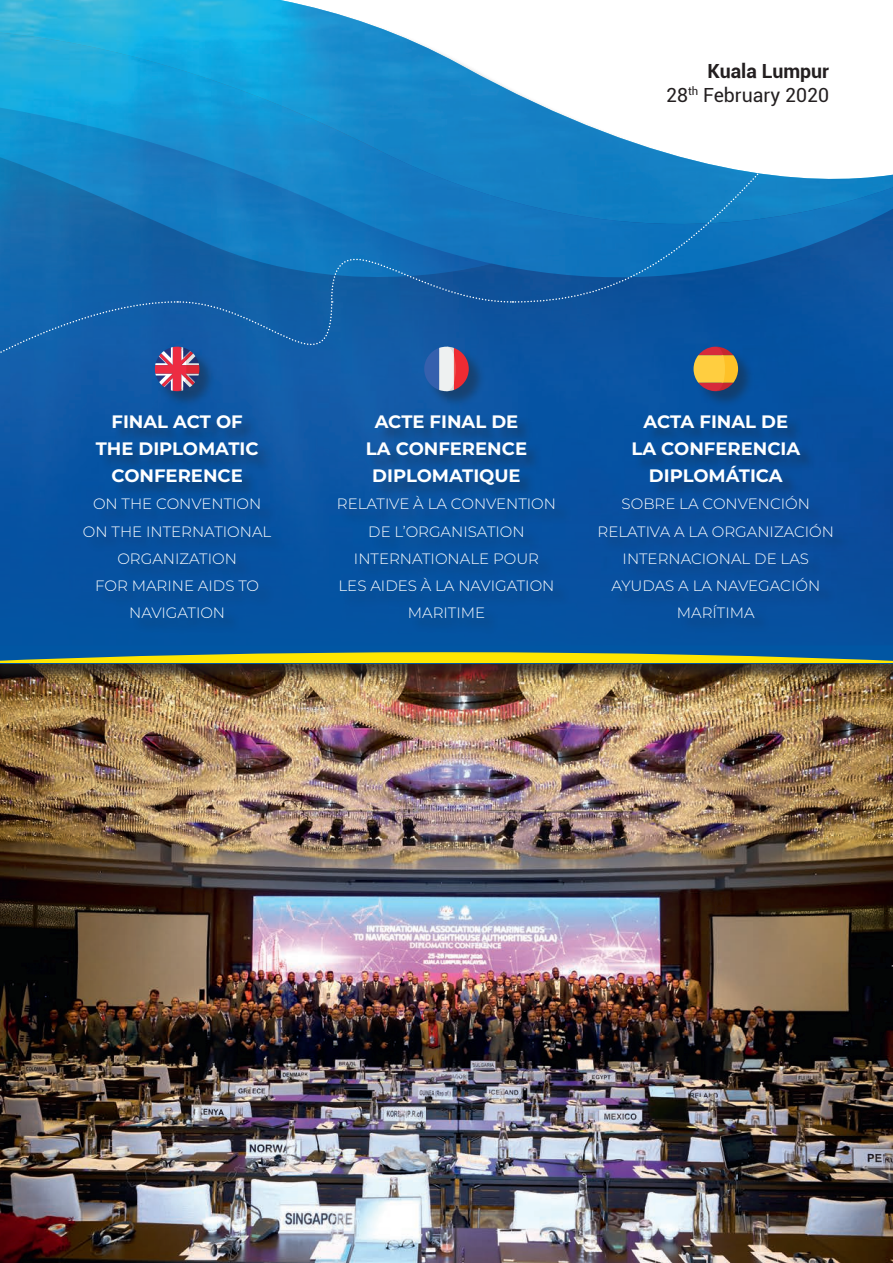
<style>
.page{position:relative;width:893px;height:1263px;background:#fff}
.page>*{position:absolute;margin:0;border:0;box-sizing:border-box;transform-origin:0 0}
.t1{font:19.5px/23.4px "Roboto";color:#231f20;text-align:right}
.t2{font:700 18px/27px "Montserrat";color:#fff;text-align:center}
.t3{font:300 15px/27px "Montserrat";color:#fff;text-align:center}
.s1{font-weight:700}
</style>
<div class="page">
<img style="left:0;top:682px;width:893px;height:581px">
<div style="left:0;top:0;width:893px;height:682px;background:#231f20;opacity:.75"></div>
<img style="left:0;top:0;width:893px;height:645px">
<div style="left:85px;top:416px;width:764px;height:219px;background:#231f20;opacity:.39"></div>
<div style="left:425px;top:348px;width:61px;height:60px;background:#231f20;opacity:.39"></div>
<div style="left:156px;top:348px;width:61px;height:60px;background:#231f20;opacity:.39"></div>
<div style="left:695px;top:348px;width:60px;height:60px;background:#231f20;opacity:.39"></div>
<svg style="left:0;top:146px;width:783px;height:249px;background:#196baf"></svg>
<svg style="left:0;top:652px;width:893px;height:11px;background:#b8be2d"></svg>
<h1 class="t1" style="left:666px;top:59px;width:165px"><span class="s1">Kuala Lumpur<br></span>28<sup>th</sup> February 2020</h1>
<p class="t2" style="left:96px;top:408px;width:165px">FINAL ACT OF<br>THE DIPLOMATIC<br>CONFERENCE</p>
<p class="t3" style="left:83px;top:490px;width:190px">ON THE CONVENTION<br>ON THE INTERNATIONAL<br>ORGANIZATION<br>FOR MARINE AIDS TO<br>NAVIGATION</p>
<p class="t2" style="left:366px;top:408px;width:163px">ACTE FINAL DE<br>LA CONFERENCE<br>DIPLOMATIQUE</p>
<p class="t3" style="left:337px;top:490px;width:221px">RELATIVE À LA CONVENTION<br>DE L’ORGANISATION<br>INTERNATIONALE POUR<br>LES AIDES À LA NAVIGATION<br>MARITIME</p>
<p class="t2" style="left:631px;top:408px;width:170px">ACTA FINAL DE<br>LA CONFERENCIA<br>DIPLOMÁTICA</p>
<p class="t3" style="left:598px;top:490px;width:238px">SOBRE LA CONVENCIÓN<br>RELATIVA A LA ORGANIZACIÓN<br>INTERNACIONAL DE LAS<br>AYUDAS A LA NAVEGACIÓN<br>MARÍTIMA</p>
</div>
